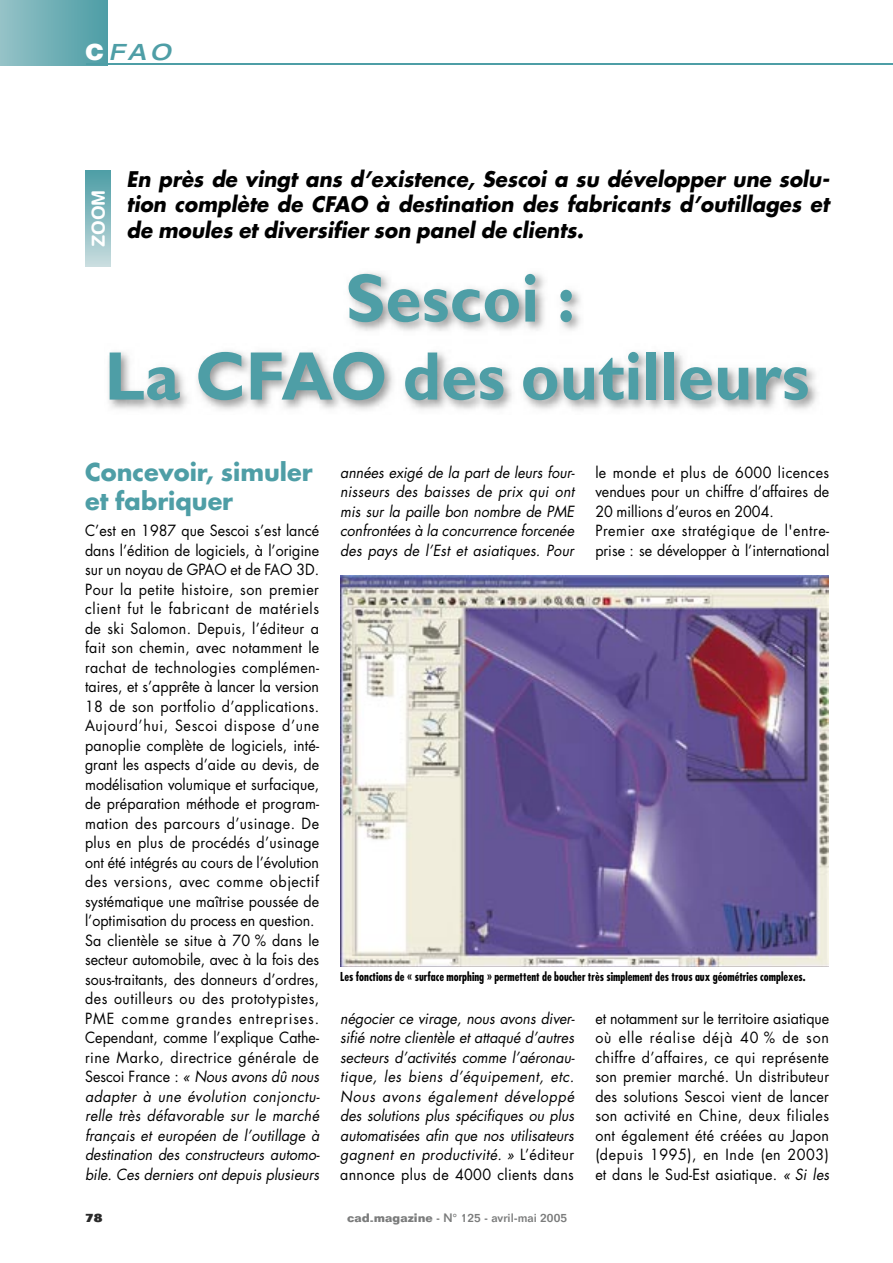
<style>
.page{position:relative;width:893px;height:1263px;background:#fff}
.page>*{position:absolute;margin:0;border:0;box-sizing:border-box;transform-origin:0 0}
.t1{font:700 69px/78px "Gill Sans";color:#4e9ea6;text-align:center;scale:.95 1}
.t2{font:700 24px/28.5px "Futura";color:#4e9ea6}
.t3{font:italic 500 expanded 22.5px "Helvetica Neue";color:#4e9ea6}
.t4{font:italic 700 21px/25.5px "Futura";color:#000;text-align:justify;scale:.95 1}
.t5{font:700 18px "Helvetica Rounded";color:#fff}
.t6{font:15px/19.5px "Futura";letter-spacing:.01em;color:#000;scale:.95 1}
.t7{font:italic 15px/19.5px "Futura";color:#000;text-align:justify;scale:.95 1}
.t8{font:700 condensed 12px "Futura";color:#000;scale:.95 1}
.t9{font:500 12px "Folio";color:#7b7c7c}
.t10{font:800 12px "Folio";color:#2a2a2a}
.s1{font-weight:900;font-style:normal;font-stretch:normal;color:#fff}
.s2{font-style:italic}
.s3{font-style:normal}
.s4{font-weight:700}
</style>
<div class="page">
<div style="left:0;top:0;width:107px;height:65px;background:linear-gradient(to right,#95c2c7,#4d9da5)"></div>
<hr style="left:86px;top:64px;width:807px;height:1px;background:#4e9ea6">
<img style="left:108px;top:272px;width:710px;height:138px">
<div style="left:85px;top:170px;width:26px;height:97px;background:linear-gradient(to bottom,#4a9ca4,#cadddf)"></div>
<img style="left:340px;top:575px;width:488px;height:392px">
<h3 class="t3" style="left:85px;top:38px;width:87px"><span class="s1">C</span>FAO</h3>
<p class="t5" style="left:88px;top:247px;width:59px;rotate:-90deg">ZOOM</p>
<h3 class="t4" style="left:126px;top:166px;width:741px">En près de vingt ans d’existence, Sescoi a su développer une solu&shy;tion complète de CFAO à destination des fabricants d’outillages et de moules et diversifier son panel de clients.</h3>
<h1 class="t1" style="left:105px;top:259px;width:743px">Sescoi :<br>La CFAO des outilleurs</h1>
<h2 class="t2" style="left:85px;top:458px;width:229px">Concevoir, simuler et fabriquer</h2>
<p class="t6" style="left:85px;top:521px;width:249px">C’est en 1987 que Sescoi s’est lancé dans l’édition de logiciels, à l’origine sur un noyau de GPAO et de FAO 3D.<br>Pour la petite histoire, son premier client fut le fabricant de matériels de ski Salomon. Depuis, l’éditeur a fait son chemin, avec notamment le rachat de technologies complémen&shy;taires, et s’apprête à lancer la version 18 de son portfolio d’applications.<br>Aujourd’hui, Sescoi dispose d’une panoplie complète de logiciels, inté&shy;grant les aspects d’aide au devis, de modélisation volumique et surfacique, de préparation méthode et program&shy;mation des parcours d’usinage. De plus en plus de procédés d’usinage ont été intégrés au cours de l’évolution des versions, avec comme objectif systématique une maîtrise poussée de l’optimisation du process en question.<br>Sa clientèle se situe à 70 % dans le secteur automobile, avec à la fois des sous-traitants, des donneurs d’ordres, des outilleurs ou des prototypistes, PME comme grandes entreprises.<br>Cependant, comme l’explique Cathe&shy;rine Marko, directrice générale de Sescoi France : <span class="s2">« Nous avons dû nous adapter à une évolution conjonctu&shy;relle très défavorable sur le marché français et européen de l’outillage à destination des constructeurs automo&shy;bile. Ces derniers ont depuis plusieurs</span></p>
<p class="t7" style="left:340px;top:462px;width:248px">années exigé de la part de leurs four&shy;nisseurs des baisses de prix qui ont mis sur la paille bon nombre de PME confrontées à la concurrence forcenée des pays de l’Est et asiatiques. Pour</p>
<p class="t6" style="left:595px;top:462px;width:248px">le monde et plus de 6000 licences vendues pour un chiffre d’affaires de 20 millions d’euros en 2004.<br>Premier axe stratégique de l'entre&shy;prise : se développer à l’international</p>
<p class="t8" style="left:340px;top:969px;width:491px">Les fonctions de « surface morphing » permettent de boucher très simplement des trous aux géométries complexes.</p>
<p class="t7" style="left:340px;top:1008px;width:248px">négocier ce virage, nous avons diver&shy;sifié notre clientèle et attaqué d’autres secteurs d’activités comme l’aéronau&shy;tique, les biens d’équipement, etc.<br>Nous avons également développé des solutions plus spécifiques ou plus automatisées afin que nos utilisateurs gagnent en productivité. » <span class="s3">L’éditeur annonce plus de 4000 clients dans</span></p>
<p class="t6" style="left:595px;top:1008px;width:248px;text-align:justify">et notamment sur le territoire asiatique où elle réalise déjà 40 % de son chiffre d’affaires, ce qui représente son premier marché. Un distributeur des solutions Sescoi vient de lancer son activité en Chine, deux filiales ont également été créées au Japon (depuis 1995), en Inde (en 2003) et dans le Sud-Est asiatique. <span class="s2">« Si les</span></p>
<p class="t10" style="left:85px;top:1210px;width:19px">78</p>
<p class="t9" style="left:347px;top:1210px;width:221px"><span class="s4">cad-magazine</span> - N° 125 - avril-mai 2005</p>
</div>
